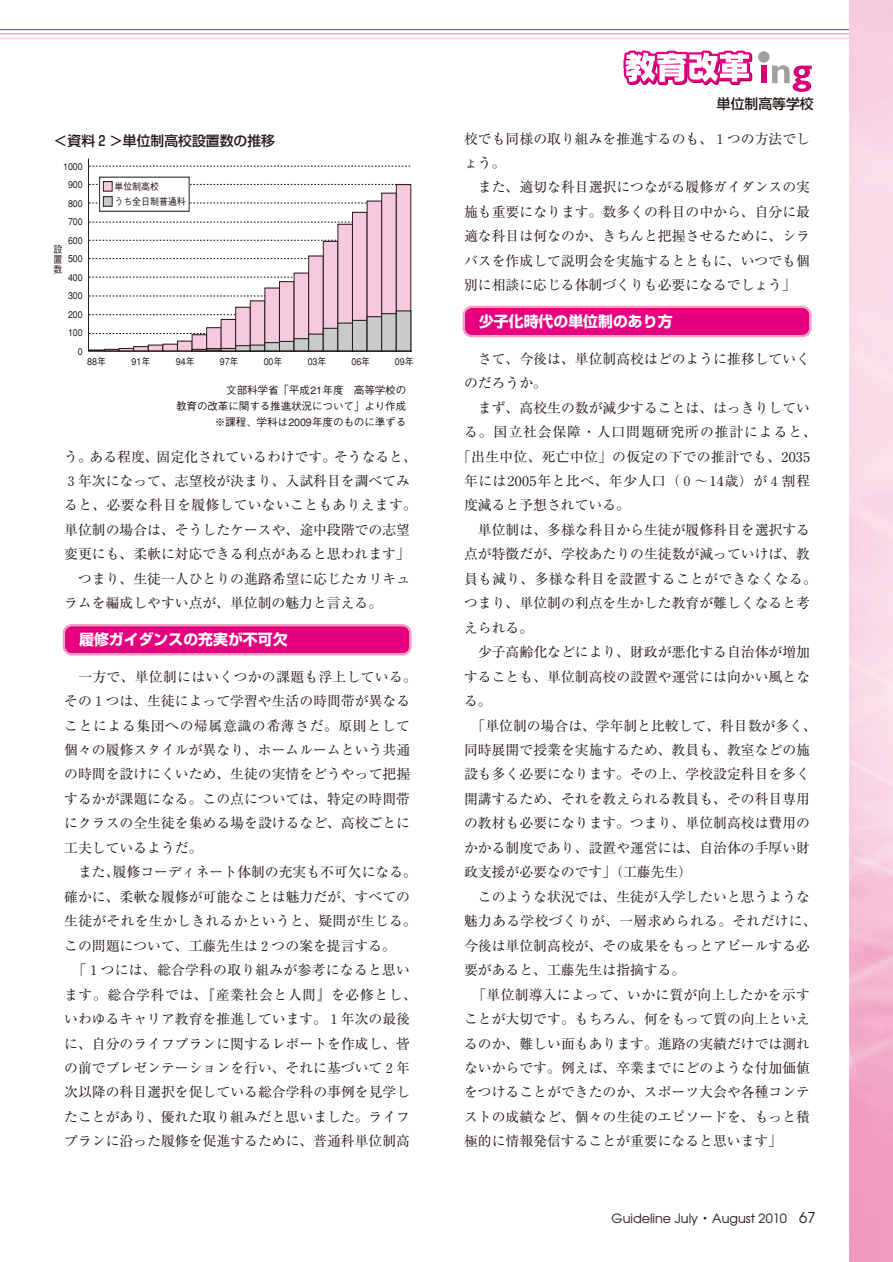
<style>
.page{position:relative;width:893px;height:1262px;background:#fff}
.page>*{position:absolute;margin:0;border:0;box-sizing:border-box;transform-origin:0 0}
.t1{font:700 14.85px "Shin Go";color:#fff}
.t2{font:13.8px/24.5px "Ryumin";color:#231916}
.t3{font:13.8px "Ryumin";letter-spacing:.02em;color:#231916}
.t4{font:13.8px "Ryumin";letter-spacing:.03em;color:#231916}
.t5{font:13.8px "Ryumin";letter-spacing:.065em;color:#231916}
.t6{font:500 13.8px "Shin Go";color:#231916}
.t7{font:12.75px "Avant Garde";color:#231916}
.t8{font:500 10.65px/16.2px "Gothic BBB";letter-spacing:-.015em;color:#231916;text-align:right}
.t9{font:500 9.75px/18.5px "Gothic BBB";color:#231916;text-align:justify;scale:.92 1}
.s1{font-family:"Gothic BBB";font-weight:500}
.s2{font-size:14.85px}
</style>
<div class="page">
<div style="left:465px;top:308px;width:344px;height:27px;background:#e4007f;border-radius:7px"></div>
<div style="left:462px;top:306px;width:349px;height:31px;border:2px solid #f19ec2;border-radius:8px"></div>
<div style="left:65px;top:626px;width:344px;height:27px;background:#e4007f;border-radius:7px"></div>
<div style="left:63px;top:624px;width:348px;height:31px;border:2px solid #f19ec2;border-radius:8px"></div>
<hr style="left:0;top:29px;width:892px;height:1px;background:#e4007f">
<hr style="left:0;top:33px;width:892px;height:1px;background:#ee87b4">
<hr style="left:0;top:38px;width:892px;height:1px;background:#f7cade">
<img style="left:849px;top:0;width:43px;height:1261px">
<div style="left:758px;top:51px;width:11px;height:12px;background:#a0a0a1;border-radius:50%"></div>
<div style="left:761px;top:66px;width:5px;height:17px;background:#d60078"></div>
<svg style="left:772px;top:65px;width:39px;height:27px"></svg>
<svg style="left:623px;top:50px;width:130px;height:36px"></svg>
<svg style="left:88px;top:158px;width:324px;height:194px"></svg>
<div style="left:99px;top:177px;width:90px;height:34px;background:#fff"></div>
<div style="left:103px;top:196px;width:9px;height:10px;background:#c9cacb;border:1px solid #231916"></div>
<div style="left:103px;top:181px;width:9px;height:10px;background:#f7c9de;border:1px solid #231916"></div>
<p class="t6" style="left:54px;top:136px;width:223px">＜資料２＞単位制高校設置数の推移</p>
<p class="t9" style="left:63px;top:158px;width:23px;text-align:center">1000<br>900<br>800<br>700<br>600<br>500<br>400</p>
<p class="t9" style="left:53px;top:246px;width:11px;line-height:9.8px">設置数</p>
<p class="t9" style="left:68px;top:288px;width:18px">300<br>200<br>100</p>
<p class="t9" style="left:114px;top:178px;width:50px">単位制高校</p>
<p class="t9" style="left:114px;top:193px;width:79px">うち全日制普通科</p>
<p class="t9" style="left:78px;top:343px;width:7px">0</p>
<p class="t9" style="left:87px;top:353px;width:22px">88年</p>
<p class="t9" style="left:131px;top:353px;width:22px">91年</p>
<p class="t9" style="left:176px;top:353px;width:22px">94年</p>
<p class="t9" style="left:220px;top:353px;width:22px">97年</p>
<p class="t9" style="left:264px;top:353px;width:22px">00年</p>
<p class="t9" style="left:307px;top:353px;width:22px">03年</p>
<p class="t9" style="left:351px;top:353px;width:22px">06年</p>
<p class="t9" style="left:395px;top:353px;width:22px">09年</p>
<p class="t8" style="left:176px;top:383px;width:232px">文部科学省「平成21年度　高等学校の<br>教育の改革に関する推進状況について」より作成※課程、学科は2009年度のものに準ずる</p>
<p class="t2" style="left:64px;top:446px;width:354px">う。ある程度、固定化されているわけです。そうなると、</p>
<p class="t2" style="left:64px;top:470px;width:347px">３年次になって、志望校が決まり、入試科目を調べてみ</p>
<p class="t3" style="left:64px;top:500px;width:354px">ると、必要な科目を履修していないこともありえます。</p>
<p class="t2" style="left:64px;top:519px;width:347px">単位制の場合は、そうしたケースや、途中段階での志望</p>
<p class="t2" style="left:64px;top:544px;width:347px">変更にも、柔軟に対応できる利点があると思われます」</p>
<p class="t2" style="left:78px;top:568px;width:333px">つまり、生徒一人ひとりの進路希望に応じたカリキュ</p>
<p class="t2" style="left:64px;top:592px;width:319px">ラムを編成しやすい点が、単位制の魅力と言える。</p>
<p class="t1" style="left:79px;top:634px;width:210px">履修ガイダンスの充実が不可欠</p>
<p class="t2" style="left:64px;top:666px;width:354px;text-indent:14px">一方で、単位制にはいくつかの課題も浮上している。その１つは、生徒によって学習や生活の時間帯が異なることによる集団への帰属意識の希薄さだ。原則として個々の履修スタイルが異なり、ホームルームという共通の時間を設けにくいため、生徒の実情をどうやって把握するかが課題になる。この点については、特定の時間帯にクラスの全生徒を集める場を設けるなど、高校ごとに工夫しているようだ。</p>
<p class="t2" style="left:64px;top:861px;width:354px;text-indent:14px">また、履修コーディネート体制の充実も不可欠になる。確かに、柔軟な履修が可能なことは魅力だが、すべての生徒がそれを生かしきれるかというと、疑問が生じる。この問題について、工藤先生は２つの案を提言する。</p>
<p class="t2" style="left:64px;top:959px;width:354px;text-align:center">「１つには、総合学科の取り組みが参考になると思います。総合学科では、『産業社会と人間』を必修とし、いわゆるキャリア教育を推進しています。１年次の最後に、自分のライフプランに関するレポートを作成し、皆の前でプレゼンテーションを行い、それに基づいて２年次以降の科目選択を促している総合学科の事例を見学したことがあり、優れた取り組みだと思いました。ライフプランに沿った履修を促進するために、普通科単位制高</p>
<p class="t6" style="left:716px;top:99px;width:98px">単位制高等学校</p>
<p class="t2" style="left:464px;top:128px;width:347px">校でも同様の取り組みを推進するのも、１つの方法でしょう。</p>
<p class="t2" style="left:464px;top:177px;width:347px;text-align:justify;text-indent:14px">また、適切な科目選択につながる履修ガイダンスの実施も重要になります。数多くの科目の中から、自分に最適な科目は何なのか、きちんと把握させるために、シラバスを作成して説明会を実施するとともに、いつでも個別に相談に応じる体制づくりも必要になるでしょう」</p>
<p class="t1" style="left:479px;top:316px;width:195px">少子化時代の単位制のあり方</p>
<p class="t2" style="left:464px;top:348px;width:347px;text-indent:14px">さて、今後は、単位制高校はどのように推移していくのだろうか。</p>
<p class="t2" style="left:478px;top:397px;width:333px">まず、高校生の数が減少することは、はっきりしてい</p>
<p class="t5" style="left:464px;top:427px;width:354px">る。国立社会保障・人口問題研究所の推計によると、</p>
<p class="t3" style="left:457px;top:451px;width:354px">「出生中位、死亡中位」の仮定の下での推計でも、2035</p>
<p class="t4" style="left:464px;top:476px;width:347px">年には2005年と比べ、年少人口（０～14歳）が４割程</p>
<p class="t2" style="left:464px;top:495px;width:167px">度減ると予想されている。</p>
<p class="t2" style="left:478px;top:519px;width:333px">単位制は、多様な科目から生徒が履修科目を選択する</p>
<p class="t2" style="left:464px;top:544px;width:347px">点が特徴だが、学校あたりの生徒数が減っていけば、教</p>
<p class="t3" style="left:464px;top:574px;width:354px">員も減り、多様な科目を設置することができなくなる。</p>
<p class="t2" style="left:464px;top:592px;width:347px">つまり、単位制の利点を生かした教育が難しくなると考</p>
<p class="t2" style="left:464px;top:617px;width:71px">えられる。</p>
<p class="t2" style="left:478px;top:641px;width:333px">少子高齢化などにより、財政が悪化する自治体が増加</p>
<p class="t2" style="left:464px;top:666px;width:347px">することも、単位制高校の設置や運営には向かい風とな</p>
<p class="t2" style="left:464px;top:690px;width:29px">る。</p>
<p class="t2" style="left:471px;top:715px;width:347px">「単位制の場合は、学年制と比較して、科目数が多く、</p>
<p class="t2" style="left:464px;top:739px;width:347px">同時展開で授業を実施するため、教員も、教室などの施</p>
<p class="t2" style="left:464px;top:764px;width:347px">設も多く必要になります。その上、学校設定科目を多く</p>
<p class="t2" style="left:464px;top:788px;width:347px">開講するため、それを教えられる教員も、その科目専用</p>
<p class="t2" style="left:464px;top:813px;width:347px">の教材も必要になります。つまり、単位制高校は費用の</p>
<p class="t2" style="left:464px;top:837px;width:347px">かかる制度であり、設置や運営には、自治体の手厚い財</p>
<p class="t2" style="left:464px;top:861px;width:230px">政支援が必要なのです」（工藤先生）</p>
<p class="t2" style="left:478px;top:886px;width:333px">このような状況では、生徒が入学したいと思うような</p>
<p class="t3" style="left:464px;top:916px;width:347px">魅力ある学校づくりが、一層求められる。それだけに､</p>
<p class="t2" style="left:464px;top:935px;width:347px">今後は単位制高校が、その成果をもっとアピールする必</p>
<p class="t2" style="left:464px;top:959px;width:223px">要があると、工藤先生は指摘する。</p>
<p class="t3" style="left:472px;top:989px;width:339px">「単位制導入によって、いかに質が向上したかを示す</p>
<p class="t2" style="left:464px;top:1008px;width:347px">ことが大切です。もちろん、何をもって質の向上といえ</p>
<p class="t2" style="left:464px;top:1033px;width:347px">るのか、難しい面もあります。進路の実績だけでは測れ</p>
<p class="t2" style="left:464px;top:1057px;width:347px">ないからです。例えば、卒業までにどのような付加価値</p>
<p class="t2" style="left:464px;top:1081px;width:347px">をつけることができたのか、スポーツ大会や各種コンテ</p>
<p class="t2" style="left:464px;top:1106px;width:347px">ストの成績など、個々の生徒のエピソードを、もっと積</p>
<p class="t2" style="left:464px;top:1130px;width:319px">極的に情報発信することが重要になると思います」</p>
<p class="t7" style="left:611px;top:1213px;width:206px">Guideline July<span class="s1">・</span>August 2010 <span class="s2">67</span></p>
</div>
